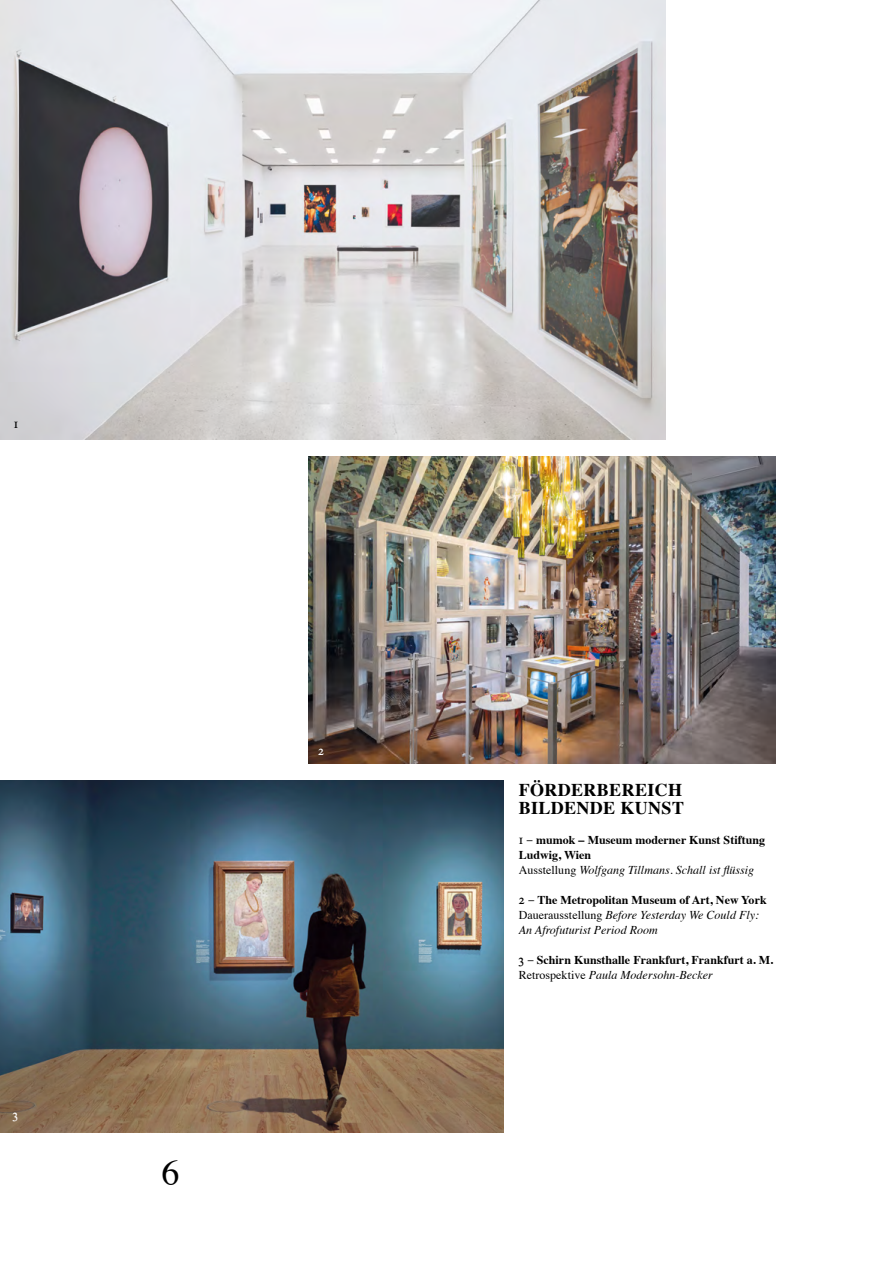
<style>
.page{position:relative;width:893px;height:1263px;background:#fff}
.page>*{position:absolute;margin:0;border:0;box-sizing:border-box;transform-origin:0 0}
.t1{font:36px "Times";color:#000}
.t2{font:700 18px/18px "Times";letter-spacing:.02em;color:#000}
.t3{font:700 12px/15px "Times";color:#000}
.t4{font:italic 12px/15px "Times";color:#000}
.t5{font:12px "Times Expert BQ";color:#fff}
.t6{font:12px "Times Expert BQ";color:#000}
.s1{font-family:"Times Expert BQ";font-weight:400}
.s2{font-weight:400}
.s3{font-weight:400;font-style:italic}
.s4{font-family:"Times Expert BQ";font-style:normal}
.s5{font-weight:700;font-style:normal}
.s6{font-style:normal}
</style>
<div class="page">
<img style="left:0;top:780px;width:504px;height:352px">
<img style="left:308px;top:457px;width:468px;height:307px">
<img style="left:0;top:0;width:666px;height:440px">
<p class="t6" style="left:14px;top:417px;width:6px">1</p>
<p class="t5" style="left:13px;top:1107px;width:7px">3</p>
<p class="t5" style="left:318px;top:743px;width:7px">2</p>
<h1 class="t1" style="left:162px;top:1157px;width:19px">6</h1>
<h2 class="t2" style="left:519px;top:782px;width:167px">FÖRDERBEREICH<br>BILDENDE KUNST</h2>
<p class="t3" style="left:519px;top:833px;width:248px"><span class="s1">1 –</span> mumok – Museum moderner Kunst Stiftung<br>Ludwig, Wien<br><span class="s2">Ausstellung</span> <span class="s3">Wolfgang Tillmans. Schall ist flüssig</span></p>
<p class="t4" style="left:519px;top:893px;width:249px"><span class="s4">2 –</span> <span class="s5">The Metropolitan Museum of Art, New York<br></span><span class="s6">Dauerausstellung</span> Before Yesterday We Could Fly:<br>An Afrofuturist Period Room</p>
<p class="t3" style="left:519px;top:953px;width:256px"><span class="s1">3 –</span> Schirn Kunsthalle Frankfurt, Frankfurt a. M.<br><span class="s2">Retrospektive</span> <span class="s3">Paula Modersohn-Becker</span></p>
</div>
